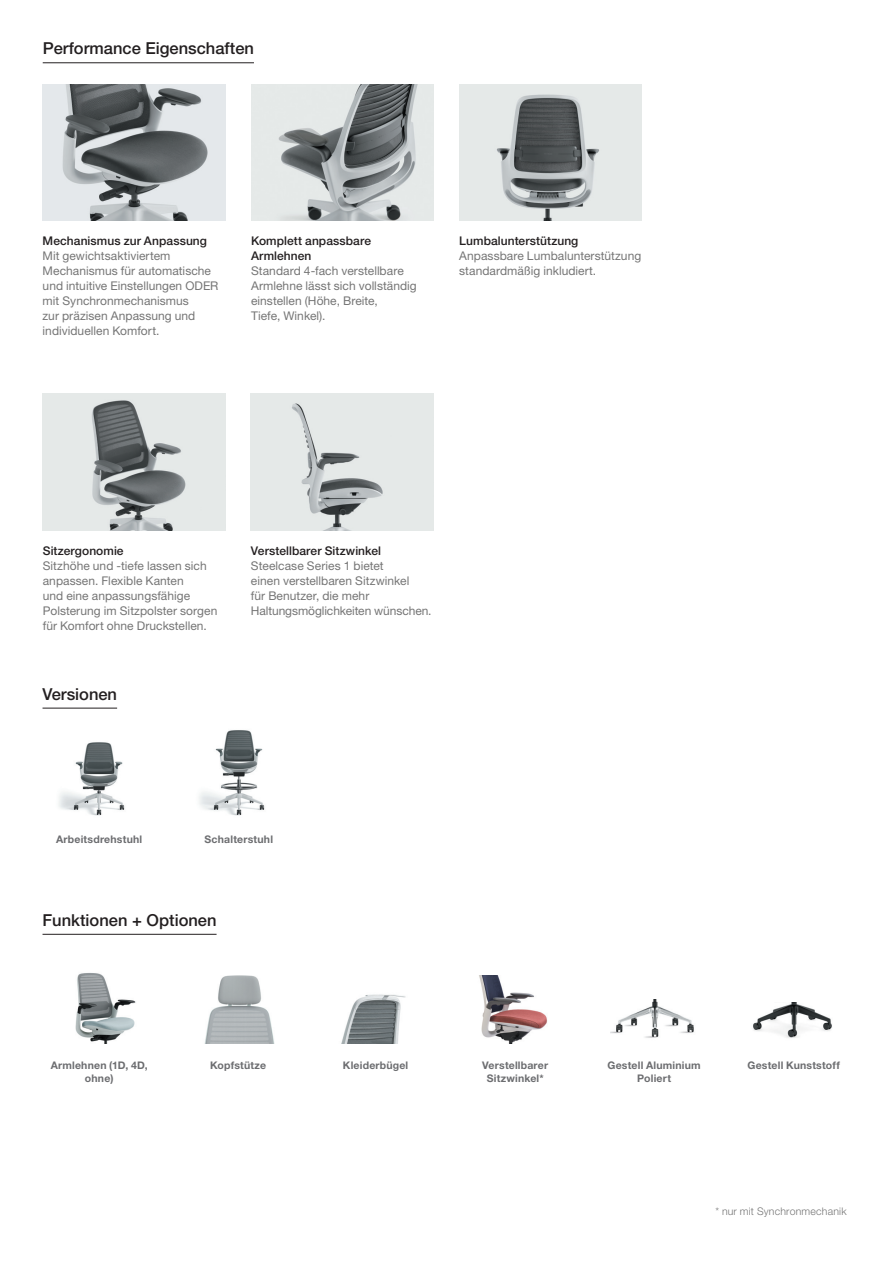
<style>
.page{position:relative;width:893px;height:1263px;background:#fff}
.page>*{position:absolute;margin:0;border:0;box-sizing:border-box;transform-origin:0 0}
.Section_Header{font:500 16.5px "Helvetica Neue LT Pro";color:#231f20}
.Caption_Text{font:12px/15px "Helvetica Neue LT Pro";letter-spacing:.005em;color:#757575}
.Caption_Title{font:500 12px/15px "Helvetica Neue LT Pro";letter-spacing:.005em;color:#231f20}
.SOL__Specs_-_OFFSETT{font:700 10.5px/12.8px "Helvetica Neue LT Pro";letter-spacing:.02em;color:#6c6d70;text-align:center}
.Body_Copy{font:300 10.5px "Helvetica Neue LT Pro";letter-spacing:.02em;color:#757575}
</style>
<div class="page">
<hr style="left:43px;top:62px;width:211px;height:1px;background:#231f20">
<img style="left:43px;top:393px;width:182px;height:137px">
<img style="left:251px;top:393px;width:182px;height:137px">
<img style="left:43px;top:84px;width:182px;height:137px">
<img style="left:251px;top:84px;width:182px;height:137px">
<img style="left:459px;top:84px;width:183px;height:137px">
<hr style="left:43px;top:708px;width:74px;height:1px;background:#231f20">
<hr style="left:43px;top:934px;width:174px;height:1px;background:#231f20">
<img style="left:205px;top:975px;width:70px;height:68px">
<img style="left:75px;top:973px;width:61px;height:70px">
<img style="left:58px;top:742px;width:67px;height:74px">
<img style="left:341px;top:994px;width:65px;height:49px">
<img style="left:199px;top:730px;width:66px;height:86px">
<img style="left:479px;top:975px;width:68px;height:68px">
<img style="left:610px;top:999px;width:84px;height:39px">
<img style="left:753px;top:1002px;width:79px;height:36px">
<p class="Section_Header" style="left:43px;top:39px;width:213px">Performance Eigenschaften</p>
<p class="Caption_Title" style="left:43px;top:233px;width:166px">Mechanismus zur Anpassung</p>
<p class="Caption_Text" style="left:43px;top:248px;width:177px">Mit gewichtsaktiviertem<br>Mechanismus für automatische und intuitive Einstellungen ODER mit Synchronmechanismus<br>zur präzisen Anpassung und individuellen Komfort.</p>
<p class="Caption_Title" style="left:251px;top:233px;width:122px">Komplett anpassbare<br>Armlehnen</p>
<p class="Caption_Text" style="left:251px;top:263px;width:167px">Standard 4-fach verstellbare<br>Armlehne lässt sich vollständig einstellen (Höhe, Breite,<br>Tiefe, Winkel).</p>
<p class="Caption_Title" style="left:459px;top:233px;width:121px">Lumbalunterstützung</p>
<p class="Caption_Text" style="left:459px;top:248px;width:184px">Anpassbare Lumbalunterstützung standardmäßig inkludiert.</p>
<p class="Caption_Title" style="left:43px;top:543px;width:82px">Sitzergonomie</p>
<p class="Caption_Text" style="left:43px;top:557px;width:176px">Sitzhöhe und -tiefe lassen sich anpassen. Flexible Kanten<br>und eine anpassungsfähige<br>Polsterung im Sitzpolster sorgen für Komfort ohne Druckstellen.</p>
<p class="Section_Header" style="left:43px;top:684px;width:76px">Versionen</p>
<p class="Caption_Title" style="left:251px;top:543px;width:132px">Verstellbarer Sitzwinkel</p>
<p class="Caption_Text" style="left:251px;top:557px;width:182px">Steelcase Series 1 bietet<br>einen verstellbaren Sitzwinkel<br>für Benutzer, die mehr<br>Haltungsmöglichkeiten wünschen.</p>
<p class="SOL__Specs_-_OFFSETT" style="left:56px;top:832px;width:88px">Arbeitsdrehstuhl</p>
<p class="SOL__Specs_-_OFFSETT" style="left:205px;top:832px;width:70px">Schalterstuhl</p>
<p class="Section_Header" style="left:43px;top:910px;width:176px">Funktionen + Optionen</p>
<p class="SOL__Specs_-_OFFSETT" style="left:51px;top:1058px;width:98px">Armlehnen (1D, 4D,</p>
<p class="SOL__Specs_-_OFFSETT" style="left:210px;top:1058px;width:58px">Kopfstütze</p>
<p class="SOL__Specs_-_OFFSETT" style="left:85px;top:1071px;width:30px">ohne)</p>
<p class="SOL__Specs_-_OFFSETT" style="left:343px;top:1058px;width:67px">Kleiderbügel</p>
<p class="SOL__Specs_-_OFFSETT" style="left:608px;top:1058px;width:95px">Gestell Aluminium<br>Poliert</p>
<p class="SOL__Specs_-_OFFSETT" style="left:748px;top:1058px;width:94px">Gestell Kunststoff</p>
<p class="SOL__Specs_-_OFFSETT" style="left:482px;top:1058px;width:67px">Verstellbarer<br>Sitzwinkel*</p>
<p class="Body_Copy" style="left:715px;top:1204px;width:133px">* nur mit Synchronmechanik</p>
</div>
